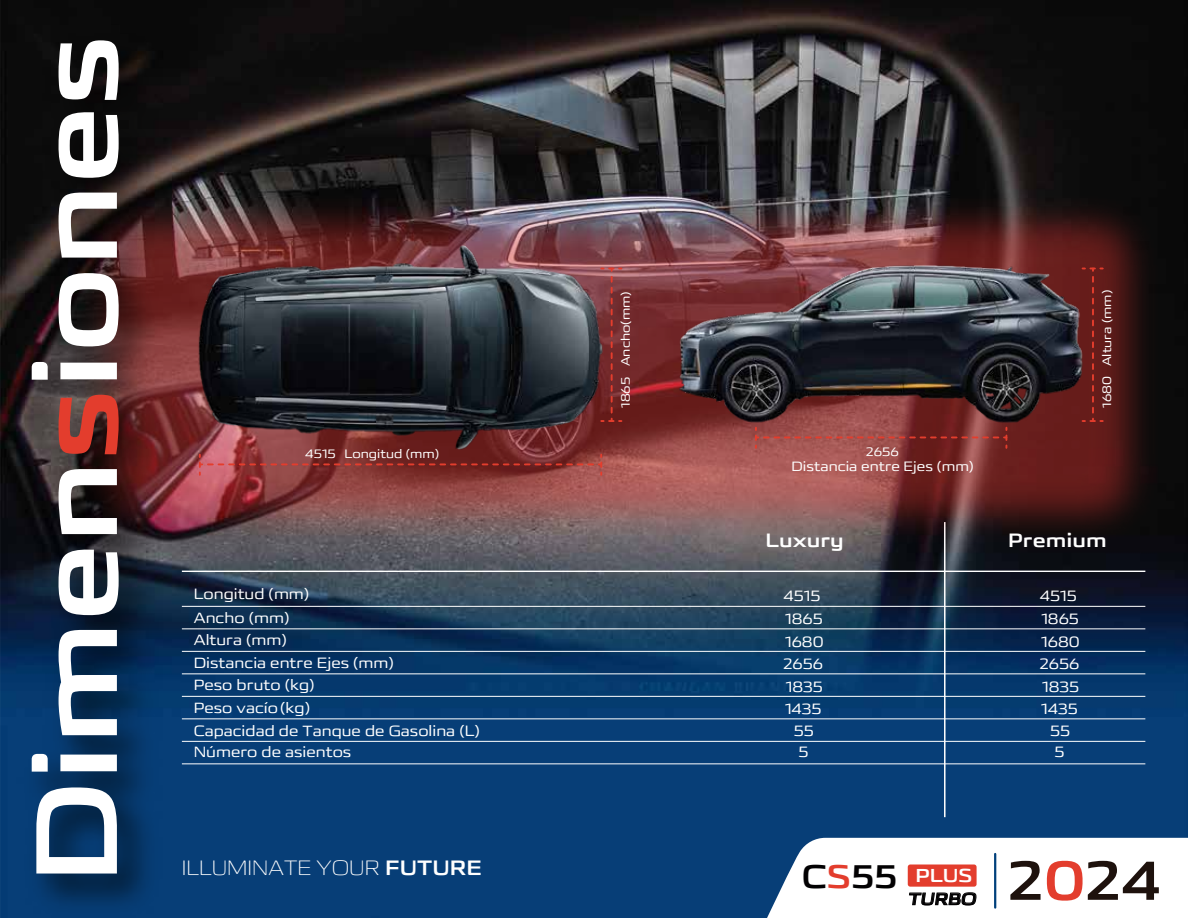
<style>
.page{position:relative;width:1188px;height:918px;background:#fff}
.page>*{position:absolute;margin:0;border:0;box-sizing:border-box;transform-origin:0 0}
.t1{font:116.7px "CHANGANUNITYPES B GB1 0";color:#fff}
.t2{font:55.2px "CHANGANUNITYPES B GB1 0";color:#1e120d}
.t3{font:33px "CHANGANUNITYPES B GB1 0";color:#020102}
.t4{font:21px "CHANGANUNITYPES L GB1 0";color:#fff}
.t5{font:19.5px "CHANGANUNITYPES B GB1 0";color:#fff}
.t6{font:18.9px "CHANGANUNITYPES B GB1 0";color:#fff}
.t7{font:16.95px "CHANGANUNITYPES B GB1 0";color:#020102}
.t8{font:15px/22.6px "CHANGANUNITYPES R GB1 0";color:#fff}
.t9{font:13.65px "CHANGANUNITYPES R GB1 0";color:#fff}
.t10{font:12.3px "CHANGANUNITYPES R GB1 0";color:#fff}
.s1{color:#e33d2d}
.s2{font-family:"CHANGANUNITYPES B GB1 0"}
</style>
<div class="page">
<img style="left:0;top:0;width:1188px;height:918px">
<hr style="left:182px;top:571px;width:963px;height:1px;background:#fff">
<hr style="left:182px;top:606px;width:963px;height:1px;background:#fff">
<hr style="left:182px;top:629px;width:963px;height:1px;background:#fff">
<hr style="left:182px;top:651px;width:963px;height:1px;background:#fff">
<hr style="left:182px;top:674px;width:963px;height:1px;background:#fff">
<hr style="left:182px;top:696px;width:963px;height:1px;background:#fff">
<hr style="left:182px;top:719px;width:963px;height:1px;background:#fff">
<hr style="left:182px;top:741px;width:963px;height:1px;background:#fff">
<hr style="left:182px;top:764px;width:963px;height:1px;background:#fff">
<hr style="left:944px;top:522px;width:2px;height:295px;background:#fff">
<svg style="left:762px;top:838px;width:426px;height:80px"></svg>
<img style="left:212px;top:171px;width:970px;height:395px">
<img style="left:0;top:16px;width:212px;height:902px">
<img style="left:134px;top:206px;width:510px;height:286px">
<img style="left:649px;top:168px;width:463px;height:347px">
<svg style="left:199px;top:455px;width:3px;height:20px"></svg>
<svg style="left:208px;top:455px;width:394px;height:20px;background:#883433"></svg>
<svg style="left:755px;top:436px;width:3px;height:12px"></svg>
<svg style="left:764px;top:436px;width:243px;height:12px;background:#98433f"></svg>
<svg style="left:1083px;top:268px;width:20px;height:3px"></svg>
<svg style="left:1083px;top:277px;width:20px;height:145px;background:#6c1e1b"></svg>
<svg style="left:601px;top:268px;width:20px;height:3px"></svg>
<svg style="left:601px;top:277px;width:20px;height:145px;background:#7b2e2f"></svg>
<h1 class="t1" style="left:6px;top:883px;width:850px;rotate:-90deg">Dimen<span class="s1">s</span>iones</h1>
<p class="t10" style="left:305px;top:447px;width:135px">4515 Longitud (mm)</p>
<p class="t10" style="left:618px;top:408px;width:118px;rotate:-90deg">1865 Ancho(mm)</p>
<p class="t10" style="left:866px;top:444px;width:34px">2656</p>
<p class="t9" style="left:792px;top:458px;width:184px">Distancia entre Ejes (mm)</p>
<p class="t10" style="left:1100px;top:408px;width:119px;rotate:-90deg">1680 Altura (mm)</p>
<h3 class="t5" style="left:765px;top:528px;width:80px">Luxury</h3>
<h3 class="t5" style="left:1008px;top:528px;width:100px">Premium</h3>
<p class="t8" style="left:194px;top:583px;width:117px">Longitud (mm)</p>
<p class="t8" style="left:784px;top:585px;width:39px">4515</p>
<p class="t8" style="left:194px;top:606px;width:97px">Ancho (mm)</p>
<p class="t8" style="left:785px;top:608px;width:39px">1865</p>
<p class="t8" style="left:194px;top:629px;width:95px">Altura (mm)</p>
<p class="t8" style="left:785px;top:631px;width:40px">1680</p>
<p class="t8" style="left:194px;top:652px;width:202px">Distancia entre Ejes (mm)</p>
<p class="t8" style="left:783px;top:652px;width:41px">2656</p>
<p class="t8" style="left:194px;top:673px;width:122px">Peso bruto (kg)</p>
<p class="t8" style="left:786px;top:675px;width:39px">1835</p>
<p class="t8" style="left:194px;top:696px;width:118px">Peso vacío (kg)</p>
<p class="t8" style="left:785px;top:698px;width:38px">1435</p>
<p class="t8" style="left:194px;top:740px;width:159px">Número de asientos</p>
<p class="t8" style="left:798px;top:741px;width:12px">5</p>
<p class="t8" style="left:194px;top:719px;width:288px">Capacidad de Tanque de Gasolina (L)</p>
<p class="t8" style="left:794px;top:720px;width:22px">55</p>
<p class="t8" style="left:1040px;top:585px;width:42px">4515<br>1865<br>1680<br>2656<br>1835<br>1435</p>
<p class="t8" style="left:1055px;top:741px;width:12px">5</p>
<p class="t8" style="left:1050px;top:720px;width:22px">55</p>
<h3 class="t4" style="left:182px;top:855px;width:302px">ILLUMINATE YOUR <span class="s2">FUTURE</span></h3>
<h3 class="t3" style="left:802px;top:857px;width:97px">C<span class="s1">S</span>55</h3>
<p class="t6" style="left:915px;top:864px;width:59px">PLUS</p>
<h2 class="t2" style="left:1008px;top:848px;width:155px">2<span class="s1">0</span>24</h2>
<p class="t7" style="left:908px;top:889px;width:73px">TURBO</p>
</div>
